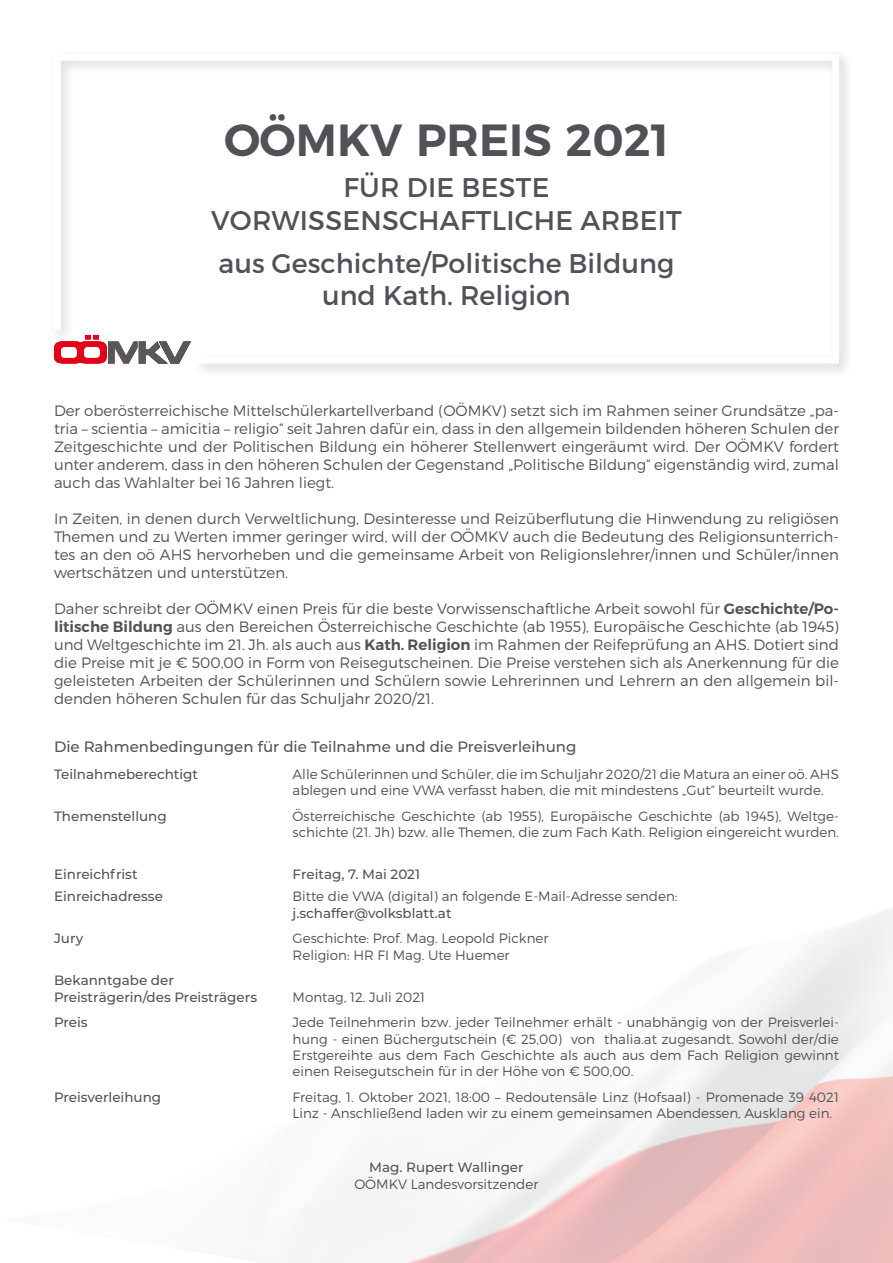
<style>
.page{position:relative;width:893px;height:1263px;background:#fff}
.page>*{position:absolute;margin:0;border:0;box-sizing:border-box;transform-origin:0 0}
.t1{font:600 45px "Montserrat";color:#505258}
.t2{font:27px "Montserrat";color:#505258}
.t3{font:300 15px/18px "Montserrat";color:#515358;text-align:justify}
.t4{font:500 15px "Montserrat";color:#515358}
.t5{font:300 13.5px/16.2px "Montserrat";color:#515358}
.t6{font:500 13.5px "Montserrat";color:#515358}
.s1{font-weight:600}
</style>
<div class="page">
<div style="left:49px;top:49px;width:805px;height:329px;background:#231f20;opacity:.2"></div>
<svg style="left:51px;top:51px;width:791px;height:316px"></svg>
<svg style="left:54px;top:335px;width:137px;height:29px"></svg>
<p class="t1" style="left:224px;top:112px;width:446px">OÖMKV PREIS 2021</p>
<p class="t2" style="left:343px;top:171px;width:208px">FÜR DIE BESTE</p>
<p class="t2" style="left:211px;top:203px;width:472px">VORWISSENSCHAFTLICHE ARBEIT</p>
<p class="t2" style="left:219px;top:246px;width:457px">aus Geschichte/Politische Bildung</p>
<p class="t2" style="left:322px;top:279px;width:250px">und Kath. Religion</p>
<p class="t3" style="left:54px;top:402px;width:786px">Der oberösterreichische Mittelschülerkartellverband (OÖMKV) setzt sich im Rahmen seiner Grundsätze „pa&shy;tria – scientia – amicitia – religio“ seit Jahren dafür ein, dass in den allgemein bildenden höheren Schulen der Zeitgeschichte und der Politischen Bildung ein höherer Stellenwert eingeräumt wird. Der OÖMKV fordert unter anderem, dass in den höheren Schulen der Gegenstand „Politische Bildung“ eigenständig wird, zumal auch das Wahlalter bei 16 Jahren liegt.</p>
<p class="t3" style="left:54px;top:510px;width:786px">In Zeiten, in denen durch Verweltlichung, Desinteresse und Reizüberflutung die Hinwendung zu religiösen Themen und zu Werten immer geringer wird, will der OÖMKV auch die Bedeutung des Religionsunterrich&shy;tes an den oö AHS hervorheben und die gemeinsame Arbeit von Religionslehrer/innen und Schüler/innen wertschätzen und unterstützen.</p>
<p class="t3" style="left:54px;top:600px;width:786px">Daher schreibt der OÖMKV einen Preis für die beste Vorwissenschaftliche Arbeit sowohl für <span class="s1">Geschichte/Po&shy;litische Bildung</span> aus den Bereichen Österreichische Geschichte (ab 1955), Europäische Geschichte (ab 1945) und Weltgeschichte im 21. Jh. als auch aus <span class="s1">Kath. Religion</span> im Rahmen der Reifeprüfung an AHS. Dotiert sind die Preise mit je € 500,00 in Form von Reisegutscheinen. Die Preise verstehen sich als Anerkennung für die geleisteten Arbeiten der Schülerinnen und Schülern sowie Lehrerinnen und Lehrern an den allgemein bil&shy;denden höheren Schulen für das Schuljahr 2020/21.</p>
<p class="t4" style="left:54px;top:736px;width:524px">Die Rahmenbedingungen für die Teilnahme und die Preisverleihung</p>
<p class="t6" style="left:54px;top:764px;width:146px">Teilnahmeberechtigt</p>
<p class="t5" style="left:293px;top:766px;width:548px">Alle Schülerinnen und Schüler, die im Schuljahr 2020/21 die Matura an einer oö. AHS ablegen und eine VWA verfasst haben, die mit mindestens „Gut“ beurteilt wurde.</p>
<p class="t6" style="left:54px;top:806px;width:114px">Themenstellung</p>
<p class="t5" style="left:293px;top:808px;width:548px">Österreichische Geschichte (ab 1955), Europäische Geschichte (ab 1945), Weltge&shy;schichte (21. Jh) bzw. alle Themen, die zum Fach Kath. Religion eingereicht wurden.</p>
<p class="t6" style="left:54px;top:865px;width:85px">Einreichfrist</p>
<p class="t6" style="left:54px;top:887px;width:110px">Einreichadresse</p>
<p class="t6" style="left:293px;top:865px;width:129px">Freitag, 7. Mai 2021</p>
<p class="t5" style="left:293px;top:888px;width:386px">Bitte die VWA (digital) an folgende E-Mail-Adresse senden:</p>
<p class="t6" style="left:293px;top:903px;width:160px">j.schaffer@volksblatt.at</p>
<p class="t6" style="left:54px;top:929px;width:31px">Jury</p>
<p class="t5" style="left:293px;top:930px;width:257px">Geschichte: Prof. Mag. Leopold Pickner</p>
<p class="t5" style="left:293px;top:946px;width:219px">Religion: HR FI Mag. Ute Huemer</p>
<p class="t6" style="left:54px;top:971px;width:121px">Bekanntgabe der</p>
<p class="t6" style="left:54px;top:987px;width:205px">Preisträgerin/des Preisträgers</p>
<p class="t5" style="left:293px;top:988px;width:134px">Montag, 12. Juli 2021</p>
<p class="t6" style="left:54px;top:1013px;width:35px">Preis</p>
<p class="t5" style="left:293px;top:1014px;width:548px;text-align:justify">Jede Teilnehmerin bzw. jeder Teilnehmer erhält - unabhängig von der Preisverlei&shy;hung - einen Büchergutschein (€ 25,00) von thalia.at zugesandt. Sowohl der/die Erstgereihte aus dem Fach Geschichte als auch aus dem Fach Religion gewinnt einen Reisegutschein für in der Höhe von € 500,00.</p>
<p class="t6" style="left:54px;top:1088px;width:109px">Preisverleihung</p>
<p class="t5" style="left:293px;top:1089px;width:548px">Freitag, 1. Oktober 2021, 18:00 – Redoutensäle Linz (Hofsaal) - Promenade 39 4021<br>Linz - Anschließend laden wir zu einem gemeinsamen Abendessen, Ausklang ein.</p>
<p class="t6" style="left:369px;top:1158px;width:156px">Mag. Rupert Wallinger</p>
<p class="t5" style="left:355px;top:1175px;width:185px">OÖMKV Landesvorsitzender</p>
</div>
